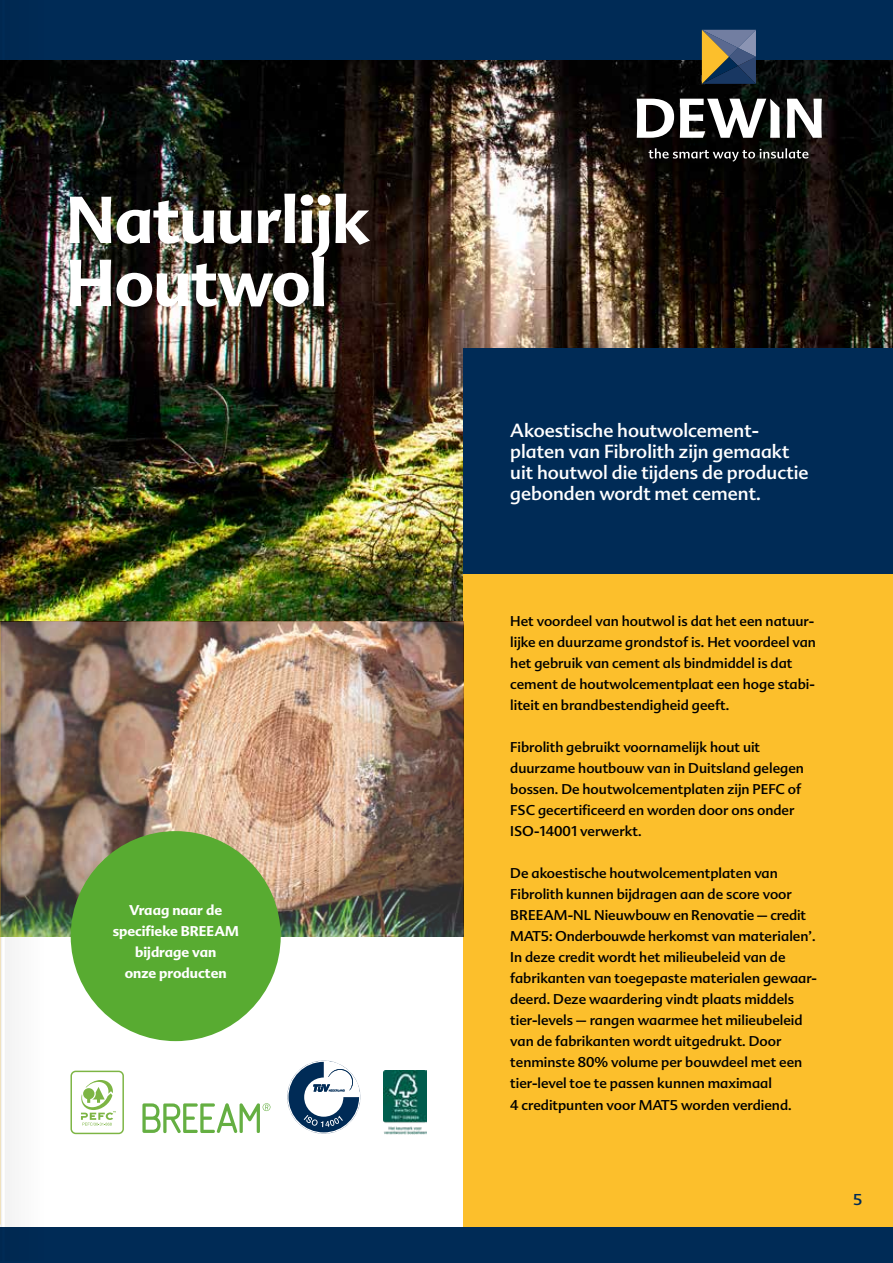
<style>
.page{position:relative;width:893px;height:1263px;background:#fff}
.page>*{position:absolute;margin:0;border:0;box-sizing:border-box;transform-origin:0 0}
.t1{font:700 63px/63px "Advert";letter-spacing:-.01em;color:#fff}
.t2{font:18px/21px "Advert";color:#fff}
.t3{font:15px "Advert";color:#002b56}
.t4{font:13.5px/21px "Advert";color:#000}
.t5{font:700 13.5px/21px "Advert";color:#fff;text-align:center}
</style>
<div class="page">
<div style="left:0;top:0;width:893px;height:62px;background:#002b56"></div>
<div style="left:0;top:1227px;width:893px;height:36px;background:#002b56"></div>
<img style="left:72px;top:61px;width:821px;height:560px">
<div style="left:463px;top:574px;width:430px;height:653px;background:#fcbf2c"></div>
<svg style="left:81px;top:1080px;width:35px;height:45px"></svg>
<div style="left:70px;top:1071px;width:54px;height:63px;border:1px solid #7db544;border-radius:5px"></div>
<img style="left:383px;top:1071px;width:44px;height:64px">
<img style="left:72px;top:621px;width:391px;height:315px">
<svg style="left:142px;top:1103px;width:128px;height:30px"></svg>
<svg style="left:287px;top:1060px;width:74px;height:74px"></svg>
<div style="left:71px;top:831px;width:210px;height:210px;background:#58ab31;border-radius:50%"></div>
<div style="left:463px;top:348px;width:430px;height:226px;background:#002b56"></div>
<svg style="left:649px;top:148px;width:159px;height:14px;background:#393938"></svg>
<svg style="left:637px;top:99px;width:37px;height:39px"></svg>
<svg style="left:787px;top:99px;width:35px;height:39px"></svg>
<svg style="left:680px;top:99px;width:100px;height:39px"></svg>
<svg style="left:702px;top:30px;width:54px;height:54px;background:#70726a"></svg>
<img style="left:0;top:60px;width:72px;height:1167px">
<h1 class="t1" style="left:66px;top:188px;width:305px">Natuurlijk<br>Houtwol</h1>
<p class="t5" style="left:113px;top:899px;width:127px">Vraag naar de specifieke BREEAM bijdrage van<br>onze producten</p>
<h2 class="t2" style="left:510px;top:420px;width:300px">Akoestische houtwolcement&shy;platen van Fibrolith zijn gemaakt uit houtwol die tijdens de productie gebonden wordt met cement.</h2>
<p class="t4" style="left:510px;top:611px;width:307px">Het voordeel van houtwol is dat het een natuur&shy;lijke en duurzame grondstof is. Het voordeel van het gebruik van cement als bindmiddel is dat cement de houtwolcementplaat een hoge stabi&shy;liteit en brandbestendigheid geeft.</p>
<p class="t4" style="left:510px;top:737px;width:295px">Fibrolith gebruikt voornamelijk hout uit duurzame houtbouw van in Duitsland gelegen bossen. De houtwolcementplaten zijn PEFC of FSC gecertificeerd en worden door ons onder ISO-14001 verwerkt.</p>
<p class="t4" style="left:510px;top:863px;width:308px">De akoestische houtwolcementplaten van Fibrolith kunnen bijdragen aan de score voor BREEAM-NL Nieuwbouw en Renovatie – credit MAT5: Onderbouwde herkomst van materialen’.<br>In deze credit wordt het milieubeleid van de fabrikanten van toegepaste materialen gewaar&shy;deerd. Deze waardering vindt plaats middels tier-levels – rangen waarmee het milieubeleid van de fabrikanten wordt uitgedrukt. Door tenminste 80% volume per bouwdeel met een tier-level toe te passen kunnen maximaal<br>4 creditpunten voor MAT5 worden verdiend.</p>
<p class="t3" style="left:853px;top:1190px;width:11px">5</p>
</div>
